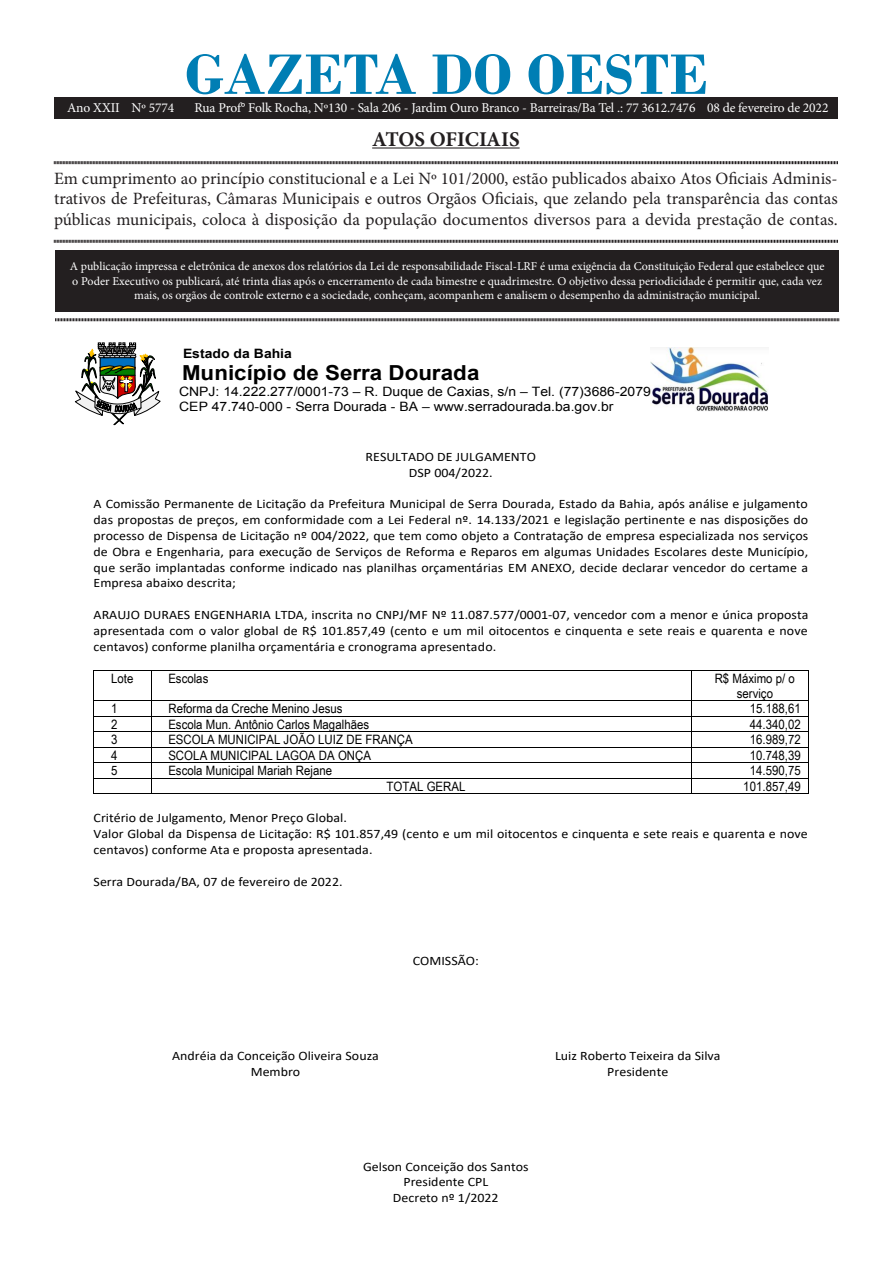
<style>
.page{position:relative;width:893px;height:1263px;background:#fff}
.page>*{position:absolute;margin:0;border:0;box-sizing:border-box;transform-origin:0 0}
.t1{font:700 60px "Bodoni";color:#007eb4}
.t2{font:700 21px "Minion Pro";letter-spacing:-.005em;color:#231f20}
.t3{font:700 20.7px "Arial";color:#000;scale:1.08 1}
.t4{font:17.25px/20.7px "Minion Pro";color:#231f20;text-align:justify}
.t5{font:13.5px "Minion Pro";letter-spacing:-.01em;color:#fff}
.t6{font:12.9px/15.8px "Calibri";color:#000;text-align:center;scale:1.08 1}
.t7{font:12.9px/14.9px "Arial Narrow";color:#000;text-align:center;scale:1.08 1}
.t8{font:12.9px/15px "Arial";color:#000;scale:1.08 1}
.t9{font:700 12.9px "Arial";color:#000;scale:1.08 1}
.t10{font:12px/14.4px "Minion Pro";color:#fff;text-align:center}
</style>
<div class="page">
<div style="left:55px;top:250px;width:784px;height:61px;background:#231f20"></div>
<hr style="left:372px;top:147px;width:148px;height:2px;background:#231f20">
<svg style="left:54px;top:161px;width:784px;height:4px;background:#908e8e"></svg>
<svg style="left:54px;top:239px;width:784px;height:4px;background:#908e8e"></svg>
<svg style="left:55px;top:318px;width:784px;height:4px;background:#908e8e"></svg>
<div style="left:54px;top:98px;width:784px;height:20px;background:#231f20"></div>
<img style="left:651px;top:348px;width:117px;height:63px">
<svg style="left:75px;top:343px;width:86px;height:82px"></svg>
<hr style="left:94px;top:670px;width:57px;height:1px;background:#000">
<hr style="left:151px;top:670px;width:540px;height:1px;background:#000">
<hr style="left:692px;top:670px;width:116px;height:1px;background:#000">
<hr style="left:94px;top:700px;width:57px;height:1px;background:#000">
<hr style="left:151px;top:700px;width:540px;height:1px;background:#000">
<hr style="left:692px;top:700px;width:116px;height:1px;background:#000">
<hr style="left:94px;top:716px;width:57px;height:1px;background:#000">
<hr style="left:151px;top:716px;width:540px;height:1px;background:#000">
<hr style="left:692px;top:716px;width:116px;height:1px;background:#000">
<hr style="left:94px;top:731px;width:57px;height:1px;background:#000">
<hr style="left:151px;top:731px;width:540px;height:1px;background:#000">
<hr style="left:692px;top:731px;width:116px;height:1px;background:#000">
<hr style="left:94px;top:747px;width:57px;height:1px;background:#000">
<hr style="left:151px;top:747px;width:540px;height:1px;background:#000">
<hr style="left:692px;top:747px;width:116px;height:1px;background:#000">
<hr style="left:94px;top:762px;width:57px;height:1px;background:#000">
<hr style="left:151px;top:762px;width:540px;height:1px;background:#000">
<hr style="left:692px;top:762px;width:116px;height:1px;background:#000">
<hr style="left:94px;top:778px;width:57px;height:1px;background:#000">
<hr style="left:151px;top:778px;width:540px;height:1px;background:#000">
<hr style="left:692px;top:778px;width:116px;height:1px;background:#000">
<svg style="left:93px;top:670px;width:1px;height:124px"></svg>
<hr style="left:94px;top:793px;width:57px;height:1px;background:#000">
<svg style="left:151px;top:671px;width:1px;height:122px"></svg>
<hr style="left:151px;top:793px;width:540px;height:1px;background:#000">
<svg style="left:691px;top:670px;width:1px;height:124px"></svg>
<hr style="left:692px;top:793px;width:116px;height:1px;background:#000">
<svg style="left:808px;top:670px;width:1px;height:124px"></svg>
<p class="t1" style="left:185px;top:39px;width:525px">GAZETA DO OESTE</p>
<p class="t2" style="left:372px;top:124px;width:149px">ATOS OFICIAIS</p>
<p class="t4" style="left:54px;top:168px;width:785px">Em cumprimento ao princípio constitucional e a Lei Nº 101/2000, estão publicados abaixo Atos Oficiais Adminis&shy;trativos de Prefeituras, Câmaras Municipais e outros Orgãos Oficiais, que zelando pela transparência das contas públicas municipais, coloca à disposição da população documentos diversos para a devida prestação de contas.</p>
<p class="t10" style="left:70px;top:259px;width:756px">A publicação impressa e eletrônica de anexos dos relatórios da Lei de responsabilidade Fiscal-LRF é uma exigência da Constituição Federal que estabelece que o Poder Executivo os publicará, até trinta dias após o encerramento de cada bimestre e quadrimestre. O objetivo dessa periodicidade é permitir que, cada vez mais, os orgãos de controle externo e a sociedade, conheçam, acompanhem e analisem o desempenho da administração municipal.</p>
<p class="t5" style="left:67px;top:98px;width:109px">Ano XXII Nº 5774</p>
<p class="t5" style="left:195px;top:98px;width:635px">Rua Prof° Folk Rocha, Nº130 - Sala 206 - Jardim Ouro Branco - Barreiras/Ba Tel .: 77 3612.7476 08 de fevereiro de 2022</p>
<p class="t9" style="left:183px;top:344px;width:102px">Estado da Bahia</p>
<p class="t3" style="left:182px;top:359px;width:277px">Município de Serra Dourada</p>
<p class="t8" style="left:179px;top:384px;width:438px">CNPJ: 14.222.277/0001-73 – R. Duque de Caxias, s/n – Tel. (77)3686-2079<br>CEP 47.740-000 - Serra Dourada - BA – www.serradourada.ba.gov.br</p>
<p class="t6" style="left:366px;top:448px;width:159px">RESULTADO DE JULGAMENTO<br>DSP 004/2022.</p>
<p class="t6" style="left:94px;top:496px;width:663px;text-align:justify">A Comissão Permanente de Licitação da Prefeitura Municipal de Serra Dourada, Estado da Bahia, após análise e julgamento das propostas de preços, em conformidade com a Lei Federal nº. 14.133/2021 e legislação pertinente e nas disposições do processo de Dispensa de Licitação nº 004/2022, que tem como objeto a Contratação de empresa especializada nos serviços de Obra e Engenharia, para execução de Serviços de Reforma e Reparos em algumas Unidades Escolares deste Município, que serão implantadas conforme indicado nas planilhas orçamentárias EM ANEXO, decide declarar vencedor do certame a Empresa abaixo descrita;</p>
<p class="t6" style="left:94px;top:607px;width:663px;text-align:justify">ARAUJO DURAES ENGENHARIA LTDA, inscrita no CNPJ/MF Nº 11.087.577/0001-07, vencedor com a menor e única proposta apresentada com o valor global de R$ 101.857,49 (cento e um mil oitocentos e cinquenta e sete reais e quarenta e nove centavos) conforme planilha orçamentária e cronograma apresentado.</p>
<p class="t7" style="left:111px;top:670px;width:22px">Lote</p>
<p class="t7" style="left:168px;top:670px;width:39px">Escolas</p>
<p class="t7" style="left:715px;top:670px;width:76px">R$ Máximo p/ o serviço</p>
<p class="t7" style="left:111px;top:701px;width:7px">1</p>
<p class="t7" style="left:168px;top:701px;width:163px">Reforma da Creche Menino Jesus</p>
<p class="t7" style="left:750px;top:701px;width:49px">15.188,61</p>
<p class="t7" style="left:111px;top:716px;width:7px">2</p>
<p class="t7" style="left:168px;top:716px;width:187px">Escola Mun. Antônio Carlos Magalhães</p>
<p class="t7" style="left:750px;top:716px;width:49px">44.340,02</p>
<p class="t7" style="left:111px;top:732px;width:7px">3</p>
<p class="t7" style="left:168px;top:732px;width:228px">ESCOLA MUNICIPAL JOÃO LUIZ DE FRANÇA</p>
<p class="t7" style="left:750px;top:732px;width:49px">16.989,72</p>
<p class="t7" style="left:111px;top:747px;width:7px">4</p>
<p class="t7" style="left:168px;top:747px;width:189px">SCOLA MUNICIPAL LAGOA DA ONÇA</p>
<p class="t7" style="left:750px;top:747px;width:49px">10.748,39</p>
<p class="t7" style="left:111px;top:763px;width:7px">5</p>
<p class="t7" style="left:168px;top:763px;width:153px">Escola Municipal Mariah Rejane</p>
<p class="t7" style="left:750px;top:763px;width:49px">14.590,75</p>
<p class="t7" style="left:387px;top:778px;width:75px">TOTAL GERAL</p>
<p class="t7" style="left:743px;top:778px;width:55px">101.857,49</p>
<p class="t6" style="left:94px;top:810px;width:663px;text-align:left">Critério de Julgamento, Menor Preço Global.<br>Valor Global da Dispensa de Licitação: R$ 101.857,49 (cento e um mil oitocentos e cinquenta e sete reais e quarenta e nove centavos) conforme Ata e proposta apresentada.</p>
<p class="t6" style="left:94px;top:873px;width:232px">Serra Dourada/BA, 07 de fevereiro de 2022.</p>
<p class="t6" style="left:413px;top:952px;width:63px">COMISSÃO:</p>
<p class="t6" style="left:172px;top:1047px;width:193px">Andréia da Conceição Oliveira Souza<br>Membro</p>
<p class="t6" style="left:555px;top:1047px;width:155px">Luiz Roberto Teixeira da Silva<br>Presidente</p>
<p class="t6" style="left:363px;top:1158px;width:155px">Gelson Conceição dos Santos<br>Presidente CPL<br>Decreto nº 1/2022</p>
</div>
